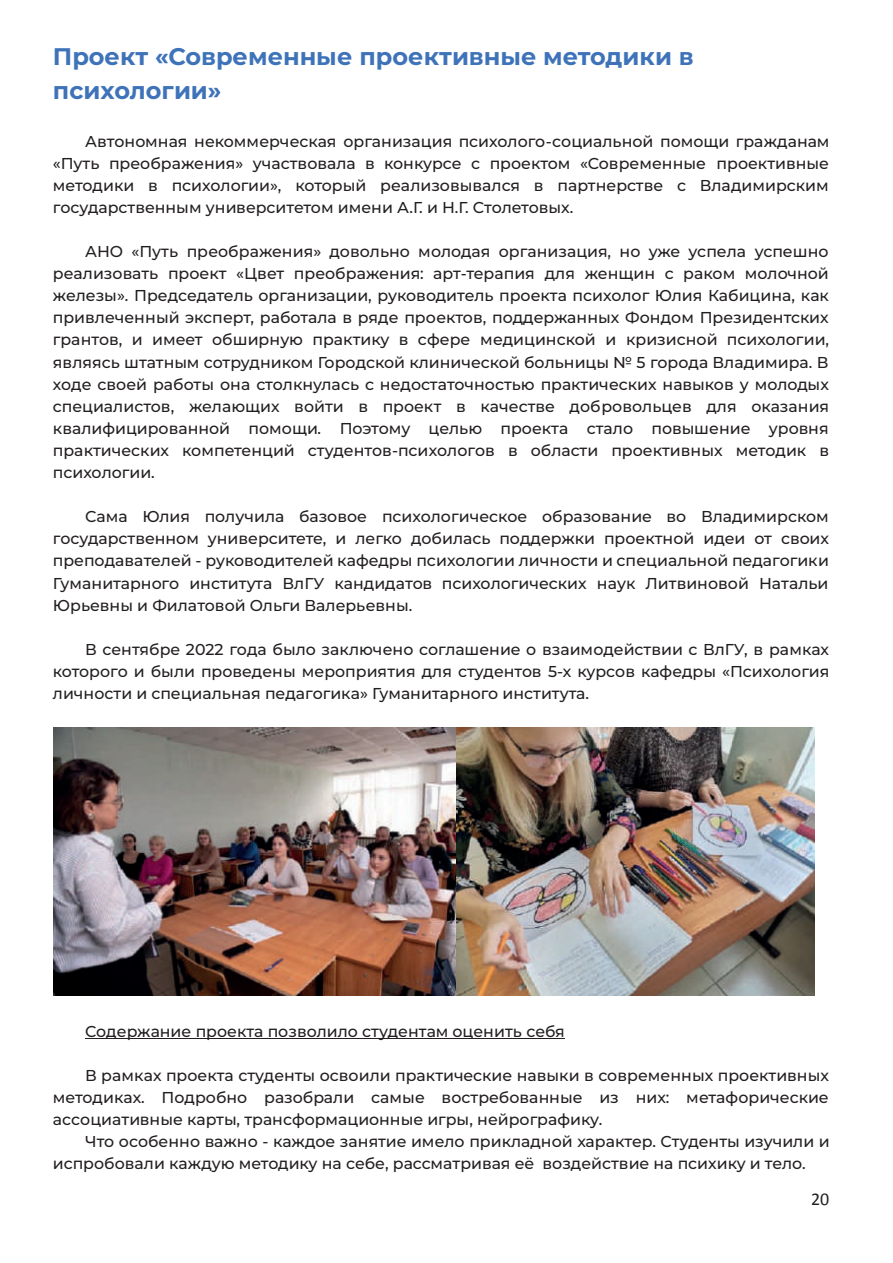
<style>
.page{position:relative;width:893px;height:1263px;background:#fff}
.page>*{position:absolute;margin:0;border:0;box-sizing:border-box;transform-origin:0 0}
.t1{font:700 24px/33.8px "Montserrat";color:#3e73b9}
.t2{font:18px "Calibri";color:#231f20}
.t3{font:500 15.75px/22.2px "Montserrat";color:#231f20;text-align:justify}
</style>
<div class="page">
<hr style="left:85px;top:1038px;width:480px;height:1px;background:#231f20">
<img style="left:53px;top:728px;width:761px;height:268px">
<h1 class="t1" style="left:53px;top:40px;width:642px">Проект «Современные проективные методики в психологии»</h1>
<p class="t3" style="left:53px;top:130px;width:778px;text-indent:32px">Автономная некоммерческая организация психолого-социальной помощи гражданам «Путь преображения» участвовала в конкурсе с проектом «Современные проективные методики в психологии», который реализовывался в партнерстве с Владимирским государственным университетом имени А.Г. и Н.Г. Столетовых.</p>
<p class="t3" style="left:53px;top:241px;width:778px;text-indent:32px">АНО «Путь преображения» довольно молодая организация, но уже успела успешно реализовать проект «Цвет преображения: арт-терапия для женщин с раком молочной железы». Председатель организации, руководитель проекта психолог Юлия Кабицина, как привлеченный эксперт, работала в ряде проектов, поддержанных Фондом Президентских грантов, и имеет обширную практику в сфере медицинской и кризисной психологии, являясь штатным сотрудником Городской клинической больницы № 5 города Владимира. В ходе своей работы она столкнулась с недостаточностью практических навыков у молодых специалистов, желающих войти в проект в качестве добровольцев для оказания квалифицированной помощи. Поэтому целью проекта стало повышение уровня практических компетенций студентов-психологов в области проективных методик в психологии.</p>
<p class="t3" style="left:53px;top:505px;width:777px;text-indent:32px">Сама Юлия получила базовое психологическое образование во Владимирском государственном университете, и легко добилась поддержки проектной идеи от своих преподавателей - руководителей кафедры психологии личности и специальной педагогики Гуманитарного института ВлГУ кандидатов психологических наук Литвиновой Натальи Юрьевны и Филатовой Ольги Валерьевны.</p>
<p class="t3" style="left:53px;top:638px;width:778px;text-indent:32px">В сентябре 2022 года было заключено соглашение о взаимодействии с ВлГУ, в рамках которого и были проведены мероприятия для студентов 5-х курсов кафедры «Психология личности и специальная педагогика» Гуманитарного института.</p>
<p class="t3" style="left:85px;top:1020px;width:481px">Содержание проекта позволило студентам оценить себя</p>
<p class="t3" style="left:53px;top:1064px;width:778px;text-indent:32px">В рамках проекта студенты освоили практические навыки в современных проективных методиках. Подробно разобрали самые востребованные из них: метафорические ассоциативные карты, трансформационные игры, нейрографику.</p>
<p class="t3" style="left:53px;top:1130px;width:778px;text-indent:32px">Что особенно важно - каждое занятие имело прикладной характер. Студенты изучили и испробовали каждую методику на себе, рассматривая её воздействие на психику и тело.</p>
<p class="t2" style="left:811px;top:1192px;width:20px">20</p>
</div>
